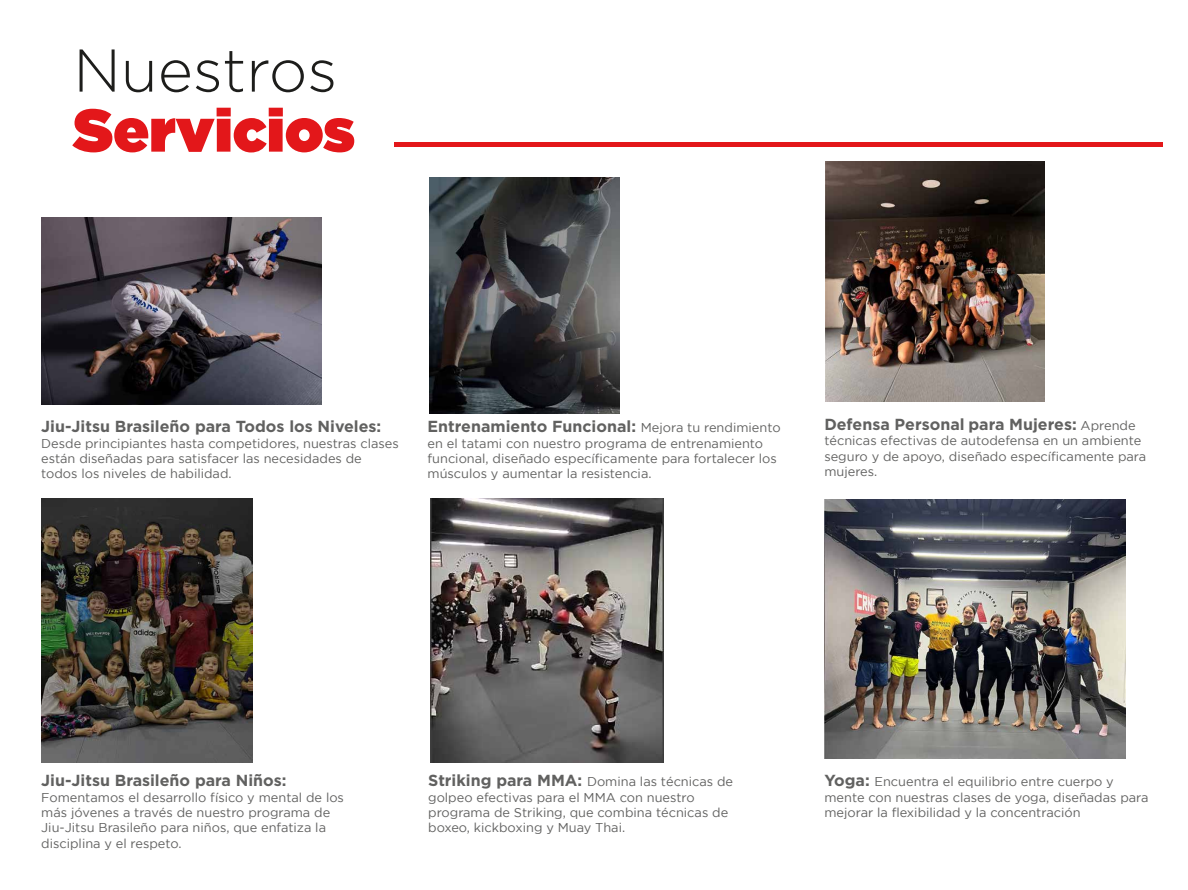
<style>
.page{position:relative;width:1188px;height:890px;background:#fff}
.page>*{position:absolute;margin:0;border:0;box-sizing:border-box;transform-origin:0 0}
.t1{font:900 60.15px "Gotham";color:#e3171a}
.t2{font:300 60.15px "Gotham";color:#1d1d1b}
.t3{font:700 15.98px "Gotham";color:#616160}
.t4{font:12.83px/15.4px "Gotham";color:#616160}
.s1{font-weight:400;font-size:12.83px}
.s2{font-weight:700;font-size:15.98px}
</style>
<div class="page">
<img style="left:41px;top:498px;width:212px;height:264px">
<img style="left:429px;top:177px;width:190px;height:236px">
<img style="left:430px;top:498px;width:233px;height:264px">
<img style="left:825px;top:161px;width:220px;height:240px">
<img style="left:41px;top:218px;width:280px;height:186px">
<div style="left:394px;top:142px;width:768px;height:5px;background:#e3171a"></div>
<img style="left:824px;top:499px;width:302px;height:260px">
<h1 class="t2" style="left:73px;top:38px;width:265px">Nuestros</h1>
<h1 class="t1" style="left:73px;top:87px;width:283px">Servicios</h1>
<p class="t3" style="left:41px;top:417px;width:342px">Jiu-Jitsu Brasileño para Todos los Niveles:</p>
<p class="t4" style="left:41px;top:435px;width:359px">Desde principiantes hasta competidores, nuestras clases están diseñadas para satisfacer las necesidades de todos los niveles de habilidad.</p>
<p class="t3" style="left:428px;top:417px;width:355px">Entrenamiento Funcional: <span class="s1">Mejora tu rendimiento</span></p>
<p class="t4" style="left:428px;top:435px;width:351px">en el tatami con nuestro programa de entrenamiento funcional, diseñado específicamente para fortalecer los músculos y aumentar la resistencia.</p>
<p class="t3" style="left:824px;top:415px;width:313px">Defensa Personal para Mujeres: <span class="s1">Aprende</span></p>
<p class="t4" style="left:824px;top:433px;width:323px">técnicas efectivas de autodefensa en un ambiente seguro y de apoyo, diseñado específicamente para mujeres.</p>
<p class="t3" style="left:41px;top:771px;width:247px">Jiu-Jitsu Brasileño para Niños:</p>
<p class="t4" style="left:41px;top:789px;width:304px">Fomentamos el desarrollo físico y mental de los más jóvenes a través de nuestro programa de Jiu-Jitsu Brasileño para niños, que enfatiza la disciplina y el respeto.</p>
<p class="t4" style="left:428px;top:773px;width:307px"><span class="s2">Striking para MMA:</span> Domina las técnicas de golpeo efectivas para el MMA con nuestro programa de Striking, que combina técnicas de boxeo, kickboxing y Muay Thai.</p>
<p class="t4" style="left:824px;top:773px;width:326px"><span class="s2">Yoga:</span> Encuentra el equilibrio entre cuerpo y mente con nuestras clases de yoga, diseñadas para mejorar la flexibilidad y la concentración</p>
</div>
